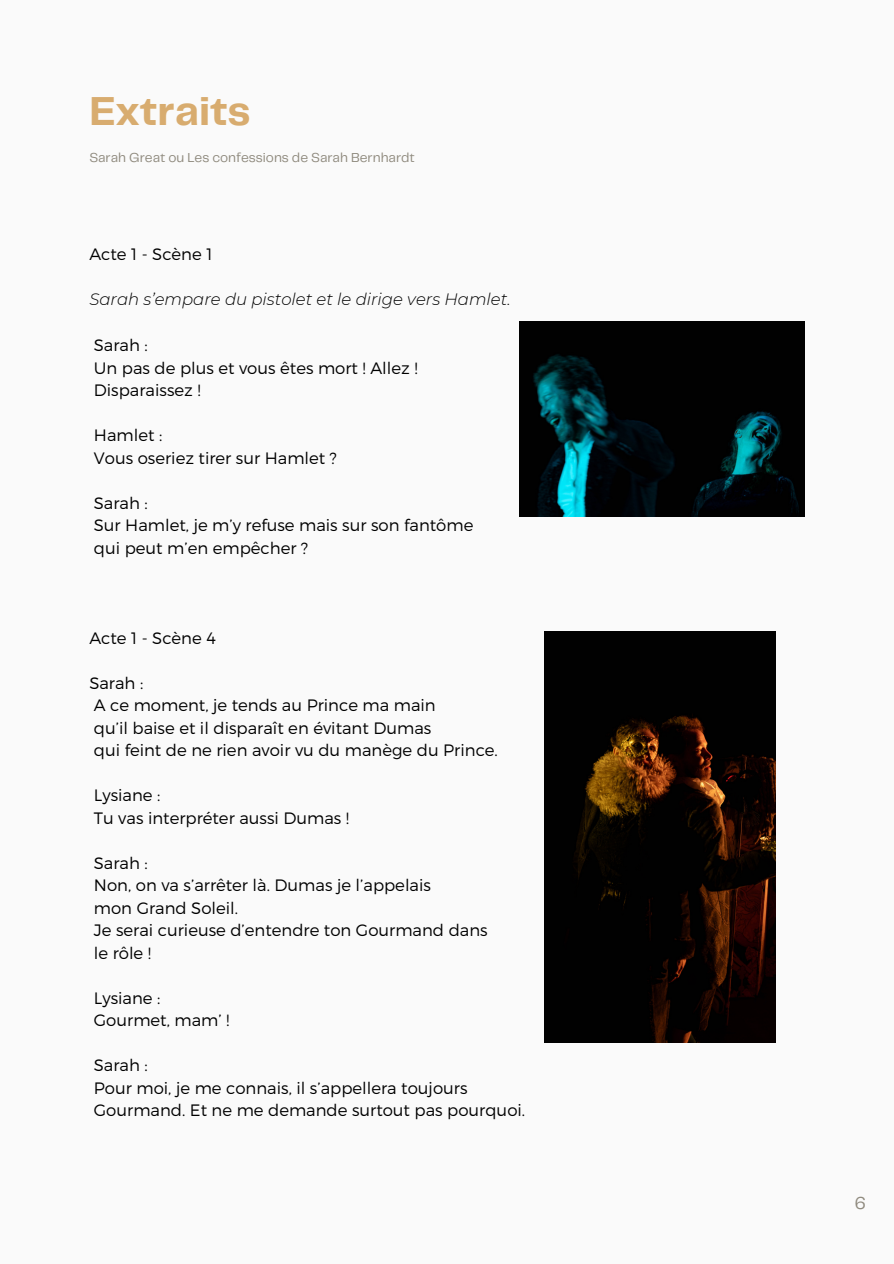
<style>
.page{position:relative;width:894px;height:1264px;background:#fff}
.page>*{position:absolute;margin:0;border:0;box-sizing:border-box;transform-origin:0 0}
.t1{font:700 42px "Telegraf";color:#d8ac6f}
.t2{font:18px "Telegraf";color:#8f8a7e}
.t3{font:300 16.5px/22.5px "Montserrat";color:#000}
.t4{font:italic 300 16.5px "Montserrat";color:#000}
.t5{font:13.5px "Telegraf";color:#8f8a7e}
</style>
<div class="page">
<div style="left:0;top:0;width:893px;height:1263px;background:#fafafa"></div>
<img style="left:519px;top:321px;width:285px;height:196px">
<img style="left:544px;top:631px;width:230px;height:411px">
<h1 class="t1" style="left:89px;top:93px;width:162px">Extraits</h1>
<p class="t5" style="left:89px;top:152px;width:327px">Sarah Great ou Les confessions de Sarah Bernhardt</p>
<p class="t3" style="left:89px;top:242px;width:125px">Acte 1 - Scène 1</p>
<p class="t4" style="left:89px;top:289px;width:422px">Sarah s’empare du pistolet et le dirige vers Hamlet.</p>
<p class="t3" style="left:94px;top:333px;width:325px">Sarah :<br>Un pas de plus et vous êtes mort ! Allez !<br>Disparaissez !</p>
<p class="t3" style="left:94px;top:423px;width:244px">Hamlet :<br>Vous oseriez tirer sur Hamlet ?</p>
<p class="t3" style="left:94px;top:490px;width:381px">Sarah :<br>Sur Hamlet, je m’y refuse mais sur son fantôme qui peut m’en empêcher ?</p>
<p class="t3" style="left:89px;top:625px;width:128px">Acte 1 - Scène 4</p>
<p class="t3" style="left:89px;top:670px;width:410px">Sarah :<br>A ce moment, je tends au Prince ma main<br>qu’il baise et il disparaît en évitant Dumas<br>qui feint de ne rien avoir vu du manège du Prince.</p>
<p class="t3" style="left:94px;top:783px;width:257px">Lysiane :<br>Tu vas interpréter aussi Dumas !</p>
<p class="t3" style="left:94px;top:850px;width:395px">Sarah :<br>Non, on va s’arrêter là. Dumas je l’appelais<br>mon Grand Soleil.<br>Je serai curieuse d’entendre ton Gourmand dans le rôle !</p>
<p class="t3" style="left:94px;top:985px;width:137px">Lysiane :<br>Gourmet, mam’ !</p>
<p class="t3" style="left:94px;top:1053px;width:432px">Sarah :<br>Pour moi, je me connais, il s’appellera toujours<br>Gourmand. Et ne me demande surtout pas pourquoi.</p>
<p class="t2" style="left:854px;top:1195px;width:13px">6</p>
</div>
